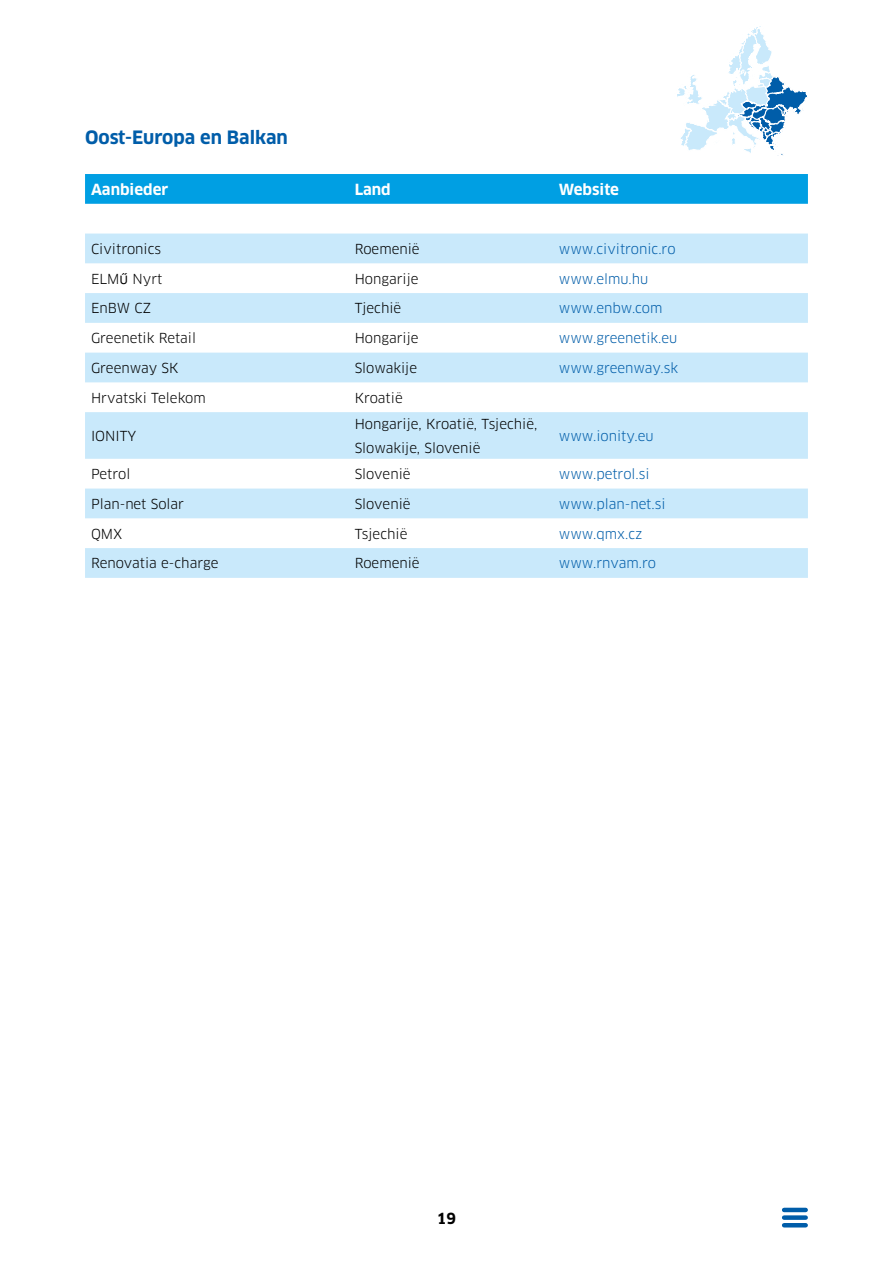
<style>
.page{position:relative;width:893px;height:1263px;background:#fff}
.page>*{position:absolute;margin:0;border:0;box-sizing:border-box;transform-origin:0 0}
.t1{font:700 18px "Clan OT";color:#005da9}
.t2{font:700 15px "Clan OT";color:#fff}
.t3{font:700 15px "Clan OT";color:#000}
.t4{font:13.5px/24px "Clan OT";color:#000}
.t5{font:13.5px "Clan OT";color:#005da9}
.s1{font-family:"Calibri"}
</style>
<div class="page">
<div style="left:85px;top:174px;width:723px;height:30px;background:#009fe3"></div>
<svg style="left:85px;top:234px;width:723px;height:344px;fill:#c9e9fb"></svg>
<hr style="left:784px;top:1208px;width:22px;height:4px;background:#005da9">
<div style="left:784px;top:1215px;width:22px;height:5px;background:#005da9"></div>
<hr style="left:784px;top:1223px;width:22px;height:4px;background:#005da9">
<svg style="left:677px;top:26px;width:131px;height:130px"></svg>
<h1 class="t1" style="left:85px;top:127px;width:204px">Oost-Europa en Balkan</h1>
<p class="t2" style="left:91px;top:181px;width:79px">Aanbieder</p>
<p class="t2" style="left:355px;top:181px;width:38px">Land</p>
<p class="t2" style="left:559px;top:181px;width:62px">Website</p>
<p class="t4" style="left:91px;top:237px;width:72px">Civitronics</p>
<p class="t4" style="left:355px;top:237px;width:66px">Roemenië</p>
<p class="t5" style="left:559px;top:241px;width:118px">www.civitronic.ro</p>
<p class="t4" style="left:91px;top:267px;width:73px">ELM<span class="s1">Ű</span> Nyrt</p>
<p class="t4" style="left:355px;top:267px;width:65px">Hongarije</p>
<p class="t5" style="left:559px;top:270px;width:91px">www.elmu.hu</p>
<p class="t4" style="left:91px;top:296px;width:62px">EnBW CZ</p>
<p class="t4" style="left:355px;top:296px;width:48px">Tjechië</p>
<p class="t5" style="left:559px;top:300px;width:105px">www.enbw.com</p>
<p class="t4" style="left:91px;top:326px;width:107px">Greenetik Retail</p>
<p class="t4" style="left:355px;top:326px;width:65px">Hongarije</p>
<p class="t5" style="left:559px;top:330px;width:120px">www.greenetik.eu</p>
<p class="t4" style="left:91px;top:356px;width:89px">Greenway SK</p>
<p class="t4" style="left:355px;top:356px;width:64px">Slowakije</p>
<p class="t5" style="left:559px;top:360px;width:121px">www.greenway.sk</p>
<p class="t4" style="left:91px;top:386px;width:116px">Hrvatski Telekom</p>
<p class="t4" style="left:355px;top:386px;width:50px">Kroatië</p>
<p class="t4" style="left:91px;top:424px;width:47px">IONITY</p>
<p class="t4" style="left:355px;top:412px;width:184px">Hongarije, Kroatië, Tsjechië,<br>Slowakije, Slovenië</p>
<p class="t5" style="left:559px;top:428px;width:96px">www.ionity.eu</p>
<p class="t4" style="left:91px;top:462px;width:41px">Petrol</p>
<p class="t4" style="left:355px;top:462px;width:57px">Slovenië</p>
<p class="t5" style="left:559px;top:466px;width:92px">www.petrol.si</p>
<p class="t4" style="left:91px;top:492px;width:95px">Plan-net Solar</p>
<p class="t4" style="left:355px;top:492px;width:57px">Slovenië</p>
<p class="t5" style="left:559px;top:496px;width:108px">www.plan-net.si</p>
<p class="t4" style="left:91px;top:522px;width:33px">QMX</p>
<p class="t4" style="left:355px;top:522px;width:54px">Tsjechië</p>
<p class="t5" style="left:559px;top:525px;width:85px">www.qmx.cz</p>
<p class="t4" style="left:91px;top:551px;width:129px">Renovatia e-charge</p>
<p class="t4" style="left:355px;top:551px;width:66px">Roemenië</p>
<p class="t5" style="left:559px;top:555px;width:99px">www.rnvam.ro</p>
<p class="t3" style="left:437px;top:1210px;width:21px">19</p>
</div>
